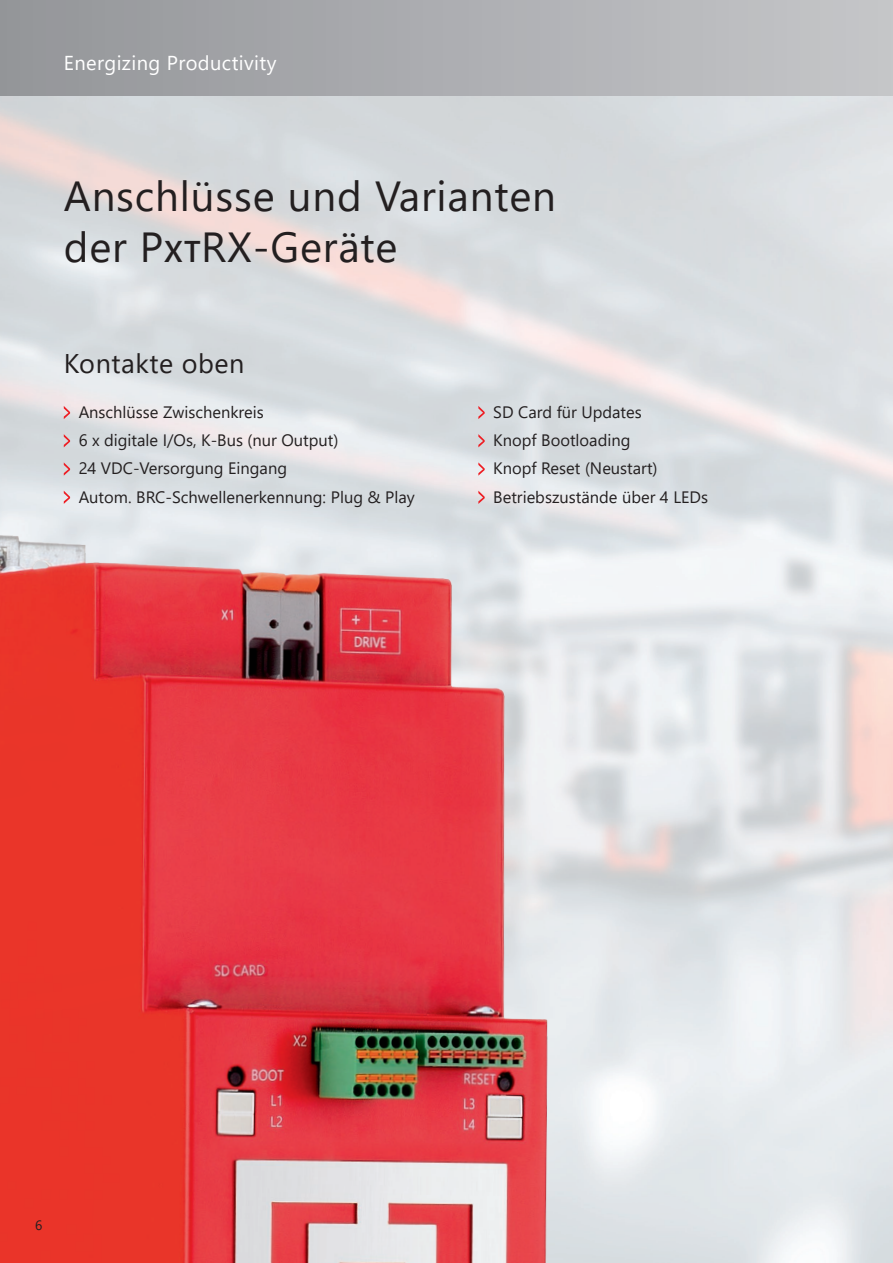
<style>
.page{position:relative;width:893px;height:1263px;background:#fff}
.page>*{position:absolute;margin:0;border:0;box-sizing:border-box;transform-origin:0 0}
.t1{font:42px/50.4px "Segoe UI";letter-spacing:.02em;color:#231f20}
.t2{font:27px "Segoe UI";letter-spacing:.02em;color:#231f20}
.t3{font:20.1px "Segoe UI";letter-spacing:.02em;color:#fff}
.t4{font:16.5px/28.2px "Segoe UI";color:#231f20}
.t5{font:13.5px "Segoe UI";color:#231f20}
.s1{font-weight:600;font-size:30px}
</style>
<div class="page">
<img style="left:0;top:535px;width:565px;height:728px">
<div style="left:0;top:0;width:893px;height:96px;background:linear-gradient(to right,#939599,#c5c6c9)"></div>
<svg style="left:64px;top:406px;width:6px;height:13px"></svg>
<svg style="left:64px;top:434px;width:6px;height:13px"></svg>
<svg style="left:64px;top:462px;width:6px;height:14px"></svg>
<svg style="left:64px;top:491px;width:6px;height:13px"></svg>
<svg style="left:478px;top:406px;width:7px;height:13px"></svg>
<svg style="left:478px;top:434px;width:7px;height:13px"></svg>
<svg style="left:478px;top:462px;width:7px;height:14px"></svg>
<svg style="left:478px;top:491px;width:7px;height:13px"></svg>
<p class="t3" style="left:64px;top:44px;width:214px">Energizing Productivity</p>
<h1 class="t1" style="left:64px;top:167px;width:494px">Anschlüsse und Varianten der P<span class="s1">XT</span>RX-Geräte</h1>
<h2 class="t2" style="left:64px;top:338px;width:182px">Kontakte oben</h2>
<p class="t4" style="left:79px;top:396px;width:338px">Anschlüsse Zwischenkreis<br>6 x digitale I/Os, K-Bus (nur Output)<br>24 VDC-Versorgung Eingang<br>Autom. BRC-Schwellenerkennung: Plug &amp; Play</p>
<p class="t4" style="left:493px;top:396px;width:216px">SD Card für Updates<br>Knopf Bootloading<br>Knopf Reset (Neustart)<br>Betriebszustände über 4 LEDs</p>
<p class="t5" style="left:35px;top:1213px;width:9px">6</p>
</div>
